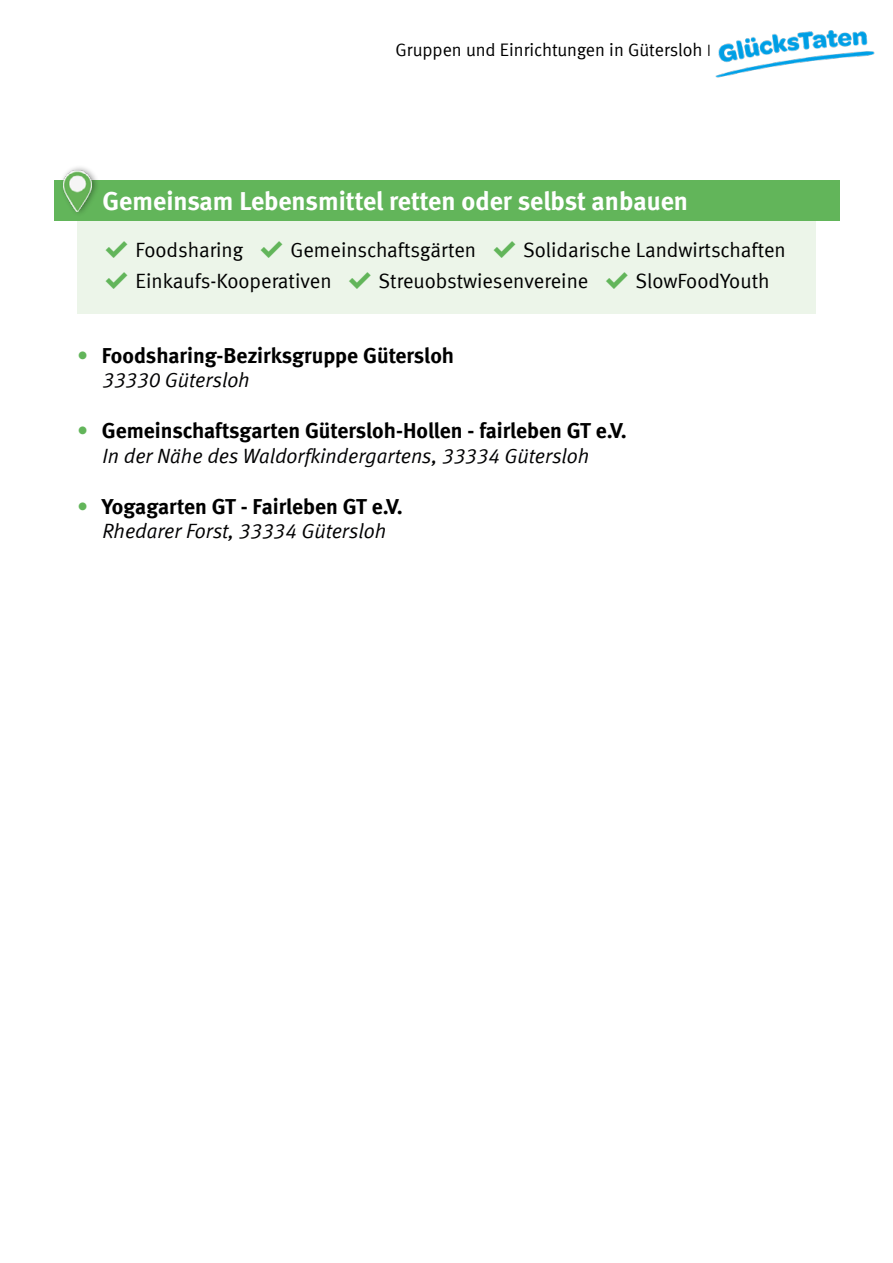
<style>
.page{position:relative;width:893px;height:1263px;background:#fff}
.page>*{position:absolute;margin:0;border:0;box-sizing:border-box;transform-origin:0 0}
.t1{font:700 26.1px "VZ Meta LF";color:#fff}
.t2{font:700 21.75px "VZ Meta LF";color:#000}
.t3{font:20.55px "VZ Meta LF";color:#000}
.t4{font:italic 20.55px "VZ Meta LF";color:#020203}
.t5{font:18.15px "VZ Meta LF";color:#000}
.s1{font-family:"Calibri";font-weight:300}
.s2{color:#62b55a}
.s3{font-weight:400;color:#62b55a}
</style>
<div class="page">
<img style="left:715px;top:30px;width:160px;height:48px">
<div style="left:77px;top:213px;width:739px;height:101px;background:#ecf5e9"></div>
<div style="left:54px;top:180px;width:785px;height:41px;background:#62b55a"></div>
<div style="left:60px;top:165px;width:40px;height:52px;background:#000;opacity:.4"></div>
<img style="left:63px;top:165px;width:28px;height:46px">
<p class="t5" style="left:396px;top:40px;width:317px">Gruppen und Einrichtungen in Gütersloh <span class="s1">ӏ</span></p>
<p class="t1" style="left:103px;top:186px;width:587px">Gemeinsam Lebensmittel retten oder selbst anbauen</p>
<p class="t3" style="left:103px;top:238px;width:685px"><span class="s2">✔</span> Foodsharing <span class="s2">✔</span> Gemeinschaftsgärten <span class="s2">✔</span> Solidarische Landwirtschaften</p>
<p class="t3" style="left:103px;top:269px;width:668px"><span class="s2">✔</span> Einkaufs-Kooperativen <span class="s2">✔</span> Streuobstwiesenvereine <span class="s2">✔</span> SlowFoodYouth</p>
<p class="t2" style="left:77px;top:342px;width:378px"><span class="s3">•</span> Foodsharing-Bezirksgruppe Gütersloh</p>
<p class="t4" style="left:103px;top:368px;width:149px">33330 Gütersloh</p>
<p class="t2" style="left:77px;top:418px;width:551px"><span class="s3">•</span> Gemeinschaftsgarten Gütersloh-Hollen - fairleben GT e.V.</p>
<p class="t4" style="left:103px;top:444px;width:488px">In der Nähe des Waldorfkindergartens, 33334 Gütersloh</p>
<p class="t2" style="left:77px;top:493px;width:327px"><span class="s3">•</span> Yogagarten GT - Fairleben GT e.V.</p>
<p class="t4" style="left:103px;top:519px;width:285px">Rhedarer Forst, 33334 Gütersloh</p>
</div>
